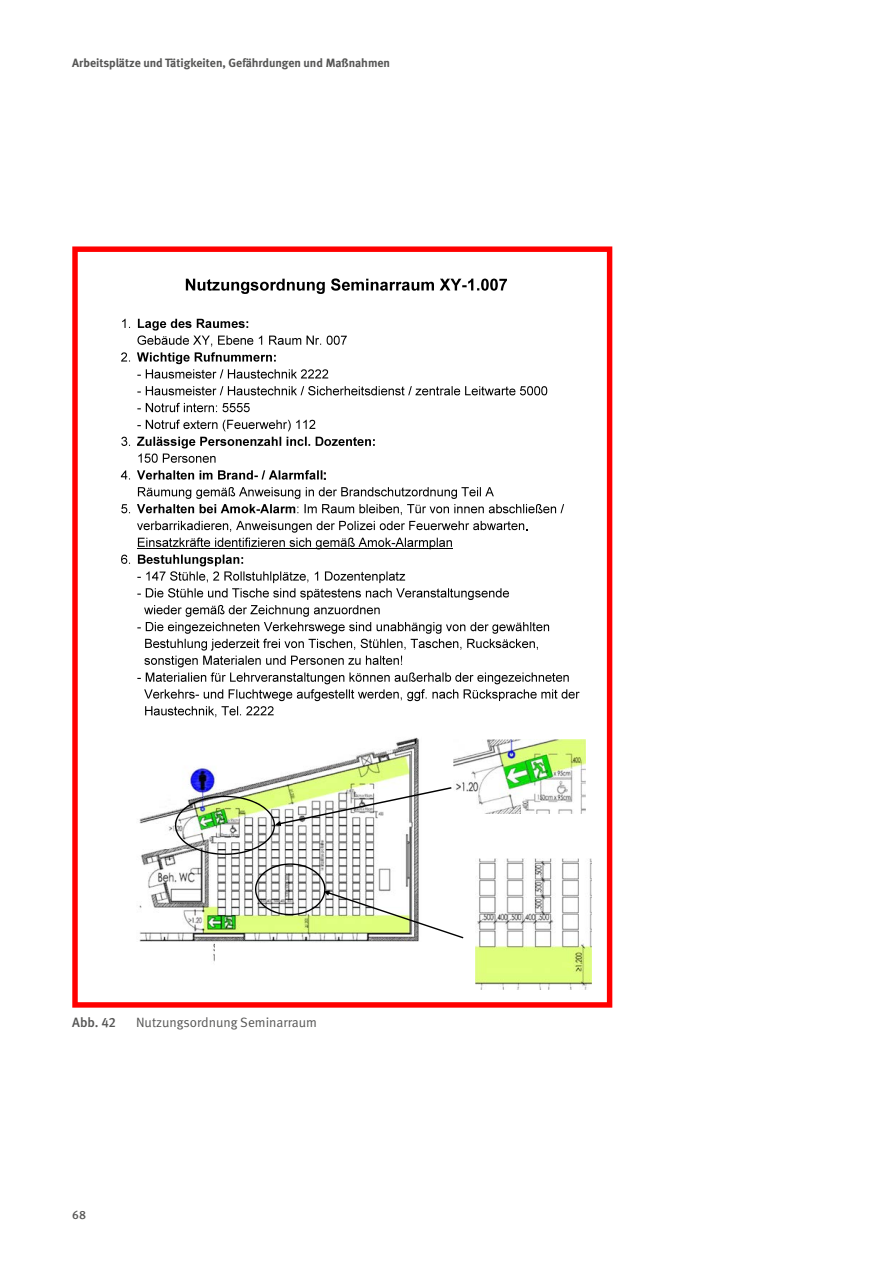
<style>
.page{position:relative;width:893px;height:1263px;background:#fff}
.page>*{position:absolute;margin:0;border:0;box-sizing:border-box;transform-origin:0 0}
.t1{font:13.5px "DGUV Meta";color:#565655}
.t2{font:500 13.5px "DGUV Meta";color:#565655}
.t3{font:700 12px "DGUV Meta";color:#565655}
.t4{font:500 12px "DGUV Meta";color:#565655}
</style>
<div class="page">
<svg style="left:72px;top:246px;width:540px;height:762px"></svg>
<svg style="left:186px;top:278px;width:321px;height:16px"></svg>
<svg style="left:122px;top:319px;width:8px;height:9px"></svg>
<svg style="left:121px;top:352px;width:9px;height:10px"></svg>
<svg style="left:137px;top:319px;width:210px;height:60px"></svg>
<svg style="left:137px;top:386px;width:410px;height:9px"></svg>
<svg style="left:137px;top:403px;width:113px;height:9px"></svg>
<svg style="left:137px;top:420px;width:178px;height:11px"></svg>
<svg style="left:121px;top:437px;width:9px;height:9px"></svg>
<svg style="left:137px;top:437px;width:238px;height:26px"></svg>
<svg style="left:121px;top:470px;width:9px;height:9px"></svg>
<svg style="left:137px;top:470px;width:189px;height:10px"></svg>
<svg style="left:121px;top:504px;width:9px;height:9px"></svg>
<svg style="left:137px;top:487px;width:427px;height:28px"></svg>
<svg style="left:137px;top:521px;width:390px;height:28px"></svg>
<hr style="left:137px;top:548px;width:316px;height:1px;background:#000">
<svg style="left:121px;top:555px;width:9px;height:9px"></svg>
<svg style="left:137px;top:555px;width:443px;height:162px"></svg>
<img style="left:137px;top:731px;width:285px;height:236px">
<img style="left:453px;top:739px;width:133px;height:74px">
<img style="left:475px;top:858px;width:116px;height:132px">
<svg style="left:175px;top:787px;width:276px;height:68px"></svg>
<svg style="left:255px;top:863px;width:208px;height:75px"></svg>
<div style="left:215px;top:944px;width:146px;height:25px;background:#fff"></div>
<p class="t3" style="left:72px;top:56px;width:319px">Arbeitsplätze und Tätigkeiten, Gefährdungen und Maßnahmen</p>
<p class="t2" style="left:72px;top:1015px;width:45px">Abb. 42</p>
<p class="t1" style="left:136px;top:1015px;width:182px">Nutzungsordnung Seminarraum</p>
<p class="t4" style="left:72px;top:1208px;width:15px">68</p>
</div>
